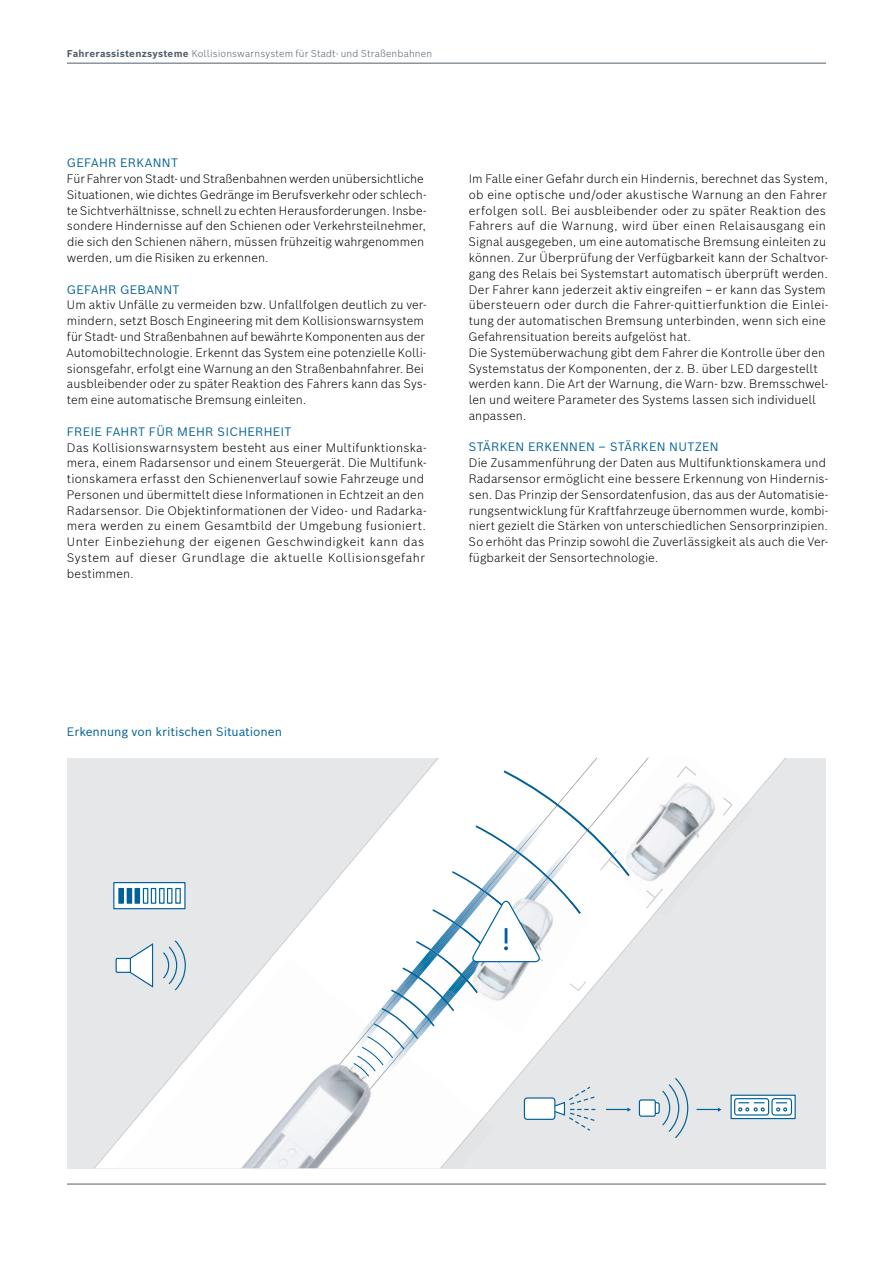
<style>
.page{position:relative;width:893px;height:1263px;background:#fff}
.page>*{position:absolute;margin:0;border:0;box-sizing:border-box;transform-origin:0 0}
.t1{font:300 12px/15.8px "Bosch Sans";letter-spacing:.01em;color:#000}
.t2{font:12px "Bosch Sans";letter-spacing:.015em;color:#006098}
.t3{font:12px "Bosch Sans";letter-spacing:-.01em;color:#006098}
.t4{font:300 9.75px "Bosch Sans";letter-spacing:.02em;color:#525f6b}
.s1{font-weight:700}
</style>
<div class="page">
<div style="left:67px;top:758px;width:759px;height:410px;background:#e5e7e8"></div>
<svg style="left:94px;top:758px;width:692px;height:410px"></svg>
<img style="left:732px;top:804px;width:22px;height:113px">
<img style="left:732px;top:758px;width:15px;height:45px">
<img style="left:732px;top:803px;width:16px;height:108px">
<svg style="left:252px;top:758px;width:51px;height:200px"></svg>
<svg style="left:303px;top:758px;width:346px;height:410px"></svg>
<img style="left:483px;top:1139px;width:11px;height:29px">
<img style="left:235px;top:958px;width:110px;height:65px">
<div style="left:299px;top:1011px;width:46px;height:65px;background:#fdfdfd"></div>
<img style="left:396px;top:1139px;width:44px;height:29px">
<img style="left:181px;top:1023px;width:118px;height:110px">
<img style="left:245px;top:1076px;width:100px;height:57px">
<img style="left:366px;top:1139px;width:30px;height:29px">
<img style="left:387px;top:1157px;width:23px;height:11px">
<div style="left:135px;top:1089px;width:99px;height:79px;background:#fdfdfd"></div>
<div style="left:207px;top:1133px;width:45px;height:35px;background:#fdfdfd"></div>
<img style="left:117px;top:1144px;width:48px;height:24px">
<svg style="left:115px;top:1165px;width:6px;height:3px"></svg>
<img style="left:440px;top:1139px;width:43px;height:29px">
<img style="left:252px;top:1069px;width:84px;height:99px">
<img style="left:303px;top:1093px;width:63px;height:75px">
<img style="left:330px;top:1023px;width:15px;height:46px">
<img style="left:335px;top:1026px;width:10px;height:43px">
<svg style="left:115px;top:942px;width:39px;height:46px"></svg>
<svg style="left:162px;top:939px;width:24px;height:53px"></svg>
<svg style="left:345px;top:758px;width:387px;height:381px"></svg>
<div style="left:731px;top:1095px;width:64px;height:23px;background:#fff"></div>
<div style="left:730px;top:1095px;width:66px;height:24px;border:1px solid #006098"></div>
<div style="left:734px;top:1098px;width:35px;height:17px;border:1px solid #006098;border-radius:3px"></div>
<svg style="left:738px;top:1102px;width:27px;height:9px"></svg>
<div style="left:771px;top:1098px;width:21px;height:18px;border:1px solid #006098;border-radius:3px"></div>
<svg style="left:776px;top:1102px;width:11px;height:9px"></svg>
<svg style="left:115px;top:884px;width:69px;height:23px"></svg>
<div style="left:113px;top:882px;width:73px;height:27px;border:1px solid #006098"></div>
<hr style="left:119px;top:888px;width:4px;height:15px;background:#006098">
<div style="left:118px;top:888px;width:6px;height:16px;border:1px solid #006098"></div>
<hr style="left:135px;top:888px;width:4px;height:15px;background:#006098">
<div style="left:135px;top:888px;width:5px;height:16px;border:1px solid #006098"></div>
<div style="left:127px;top:888px;width:5px;height:15px;background:#006098"></div>
<div style="left:143px;top:888px;width:5px;height:15px;background:#fff"></div>
<div style="left:143px;top:888px;width:5px;height:16px;border:1px solid #006098"></div>
<div style="left:151px;top:888px;width:5px;height:15px;background:#fff"></div>
<div style="left:151px;top:888px;width:5px;height:16px;border:1px solid #006098"></div>
<hr style="left:160px;top:888px;width:4px;height:15px;background:#fff">
<div style="left:159px;top:888px;width:6px;height:16px;border:1px solid #006098"></div>
<hr style="left:168px;top:888px;width:4px;height:15px;background:#fff">
<div style="left:167px;top:888px;width:5px;height:16px;border:1px solid #006098"></div>
<hr style="left:176px;top:888px;width:4px;height:15px;background:#fff">
<div style="left:175px;top:888px;width:6px;height:16px;border:1px solid #006098"></div>
<hr style="left:67px;top:1184px;width:759px;height:1px;background:#525f6b">
<hr style="left:67px;top:63px;width:759px;height:1px;background:#525f6b">
<p class="t4" style="left:67px;top:46px;width:367px"><span class="s1">Fahrerassistenzsysteme</span> Kollisionswarnsystem für Stadt- und Straßenbahnen</p>
<p class="t2" style="left:67px;top:155px;width:113px">GEFAHR ERKANNT</p>
<p class="t1" style="left:67px;top:170px;width:361px">Für Fahrer von Stadt- und Straßenbahnen werden unübersichtliche Situationen, wie dichtes Gedränge im Berufsverkehr oder schlech&shy;te Sichtverhältnisse, schnell zu echten Herausforderungen. Insbe&shy;sondere Hindernisse auf den Schienen oder Verkehrsteilnehmer, die sich den Schienen nähern, müssen frühzeitig wahrgenommen werden, um die Risiken zu erkennen.</p>
<p class="t2" style="left:67px;top:281px;width:114px">GEFAHR GEBANNT</p>
<p class="t1" style="left:66px;top:297px;width:361px">Um aktiv Unfälle zu vermeiden bzw. Unfallfolgen deutlich zu ver&shy;mindern, setzt Bosch Engineering mit dem Kollisionswarnsystem für Stadt- und Straßenbahnen auf bewährte Komponenten aus der Automobiltechnologie. Erkennt das System eine potenzielle Kolli&shy;sionsgefahr, erfolgt eine Warnung an den Straßenbahnfahrer. Bei ausbleibender oder zu später Reaktion des Fahrers kann das Sys&shy;tem eine automatische Bremsung einleiten.</p>
<p class="t2" style="left:67px;top:423px;width:226px">FREIE FAHRT FÜR MEHR SICHERHEIT</p>
<p class="t1" style="left:67px;top:439px;width:361px">Das Kollisionswarnsystem besteht aus einer Multifunktionska&shy;mera, einem Radarsensor und einem Steuergerät. Die Multifunk&shy;tionskamera erfasst den Schienenverlauf sowie Fahrzeuge und Personen und übermittelt diese Informationen in Echtzeit an den Radarsensor. Die Objektinformationen der Video- und Radarka&shy;mera werden zu einem Gesamtbild der Umgebung fusioniert.<br>Unter Einbeziehung der eigenen Geschwindigkeit kann das System auf dieser Grundlage die aktuelle Kollisionsgefahr bestimmen.</p>
<p class="t1" style="left:469px;top:171px;width:361px">Im Falle einer Gefahr durch ein Hindernis, berechnet das System, ob eine optische und/oder akustische Warnung an den Fahrer erfolgen soll. Bei ausbleibender oder zu später Reaktion des Fahrers auf die Warnung, wird über einen Relaisausgang ein Signal ausgegeben, um eine automatische Bremsung einleiten zu können. Zur Überprüfung der Verfügbarkeit kann der Schaltvor&shy;gang des Relais bei Systemstart automatisch überprüft werden.<br>Der Fahrer kann jederzeit aktiv eingreifen – er kann das System übersteuern oder durch die Fahrer-quittierfunktion die Einlei&shy;tung der automatischen Bremsung unterbinden, wenn sich eine Gefahrensituation bereits aufgelöst hat.<br>Die Systemüberwachung gibt dem Fahrer die Kontrolle über den Systemstatus der Komponenten, der z. B. über LED dargestellt werden kann. Die Art der Warnung, die Warn- bzw. Bremsschwel&shy;len und weitere Parameter des Systems lassen sich individuell anpassen.</p>
<p class="t2" style="left:468px;top:439px;width:252px">STÄRKEN ERKENNEN – STÄRKEN NUTZEN</p>
<p class="t1" style="left:469px;top:455px;width:361px">Die Zusammenführung der Daten aus Multifunktionskamera und Radarsensor ermöglicht eine bessere Erkennung von Hindernis&shy;sen. Das Prinzip der Sensordatenfusion, das aus der Automatisie&shy;rungsentwicklung für Kraftfahrzeuge übernommen wurde, kombi&shy;niert gezielt die Stärken von unterschiedlichen Sensorprinzipien.<br>So erhöht das Prinzip sowohl die Zuverlässigkeit als auch die Ver&shy;fügbarkeit der Sensortechnologie.</p>
<p class="t3" style="left:67px;top:723px;width:217px">Erkennung von kritischen Situationen</p>
</div>
